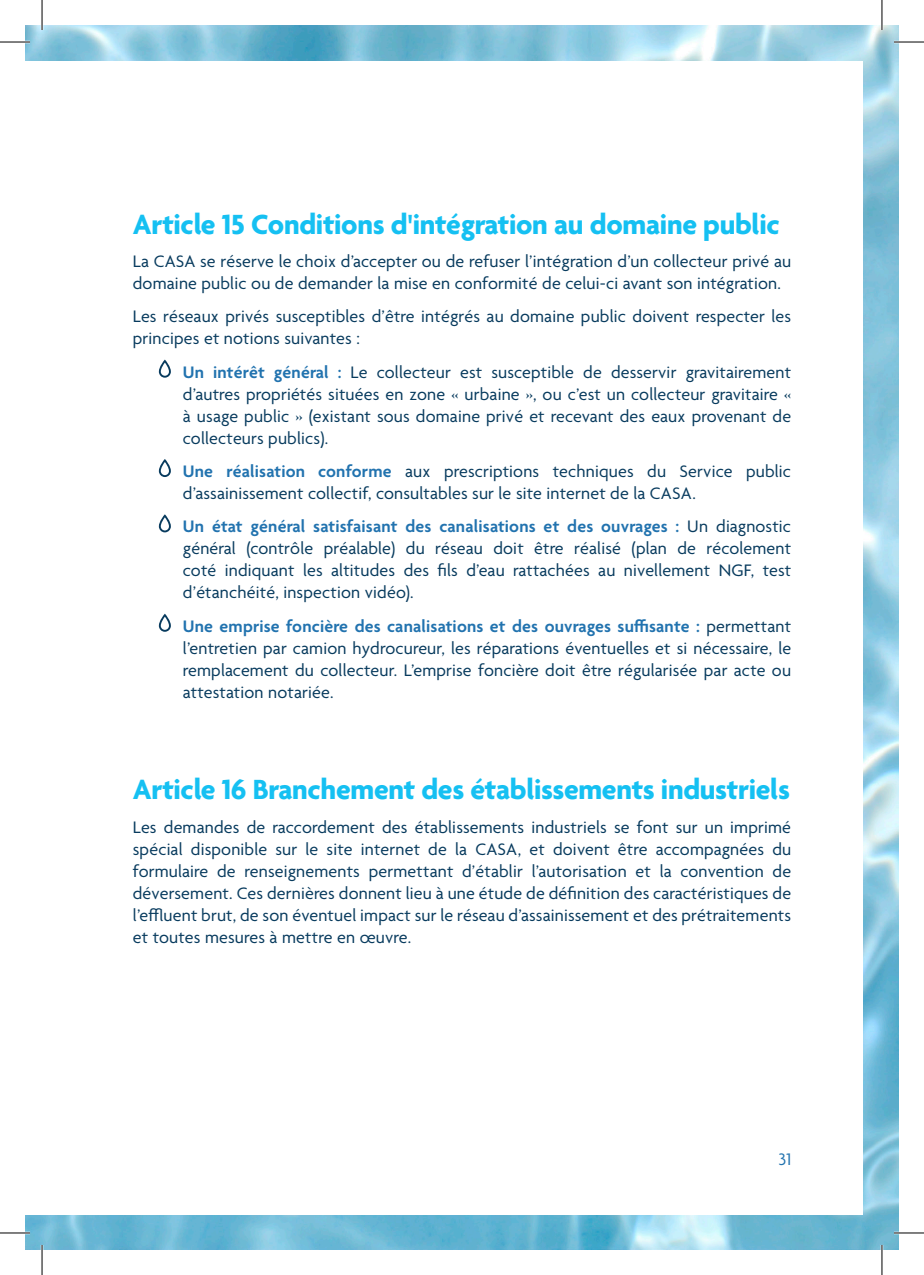
<style>
.page{position:relative;width:924px;height:1275px;background:#fff}
.page>*{position:absolute;margin:0;border:0;box-sizing:border-box;transform-origin:0 0}
.t1{font:700 30px "Agenda";letter-spacing:-.01em;color:#15c0f2}
.t2{font:18px/22px "Agenda";letter-spacing:.01em;color:#083b5e;text-align:justify}
.t3{font:18px "Agenda";color:#2273af}
.s1{font-weight:600;color:#2273af}
</style>
<div class="page">
<img style="left:25px;top:25px;width:873px;height:1225px">
<div style="left:25px;top:61px;width:836px;height:1153px;background:#fff"></div>
<svg style="left:159px;top:359px;width:12px;height:19px"></svg>
<svg style="left:159px;top:459px;width:12px;height:18px"></svg>
<svg style="left:159px;top:514px;width:12px;height:18px"></svg>
<svg style="left:159px;top:613px;width:12px;height:19px"></svg>
<hr style="left:0;top:41px;width:30px;height:2px;background:#fff">
<hr style="left:893px;top:41px;width:30px;height:2px;background:#fff">
<hr style="left:0;top:1231px;width:30px;height:3px;background:#fff">
<hr style="left:893px;top:1231px;width:30px;height:3px;background:#fff">
<hr style="left:41px;top:0;width:2px;height:30px;background:#fff">
<hr style="left:41px;top:1245px;width:2px;height:30px;background:#fff">
<hr style="left:880px;top:0;width:2px;height:30px;background:#fff">
<hr style="left:880px;top:1245px;width:2px;height:30px;background:#fff">
<hr style="left:0;top:42px;width:30px;height:1px;background:#000">
<hr style="left:893px;top:42px;width:30px;height:1px;background:#000">
<hr style="left:0;top:1232px;width:30px;height:1px;background:#000">
<hr style="left:893px;top:1232px;width:30px;height:1px;background:#000">
<hr style="left:42px;top:0;width:1px;height:30px;background:#000">
<hr style="left:42px;top:1245px;width:1px;height:30px;background:#000">
<hr style="left:881px;top:0;width:1px;height:30px;background:#000">
<hr style="left:881px;top:1245px;width:1px;height:30px;background:#000">
<h1 class="t1" style="left:133px;top:208px;width:648px">Article 15 Conditions d'intégration au domaine public</h1>
<p class="t2" style="left:133px;top:251px;width:659px">La CASA se réserve le choix d’accepter ou de refuser l’intégration d’un collecteur privé au domaine public ou de demander la mise en conformité de celui-ci avant son intégration.</p>
<p class="t2" style="left:133px;top:307px;width:659px">Les réseaux privés susceptibles d’être intégrés au domaine public doivent respecter les principes et notions suivantes :</p>
<p class="t2" style="left:183px;top:362px;width:609px"><span class="s1">Un intérêt général :</span> Le collecteur est susceptible de desservir gravitairement d’autres propriétés situées en zone « urbaine », ou c’est un collecteur gravitaire « à usage public » (existant sous domaine privé et recevant des eaux provenant de collecteurs publics).</p>
<p class="t2" style="left:183px;top:461px;width:609px"><span class="s1">Une réalisation conforme</span> aux prescriptions techniques du Service public d’assainissement collectif, consultables sur le site internet de la CASA.</p>
<p class="t2" style="left:183px;top:517px;width:609px"><span class="s1">Un état général satisfaisant des canalisations et des ouvrages :</span> Un diagnostic général (contrôle préalable) du réseau doit être réalisé (plan de récolement coté indiquant les altitudes des fils d’eau rattachées au nivellement NGF, test d’étanchéité, inspection vidéo).</p>
<p class="t2" style="left:183px;top:616px;width:609px"><span class="s1">Une emprise foncière des canalisations et des ouvrages suffisante :</span> permettant l’entretien par camion hydrocureur, les réparations éventuelles et si nécessaire, le remplacement du collecteur. L’emprise foncière doit être régularisée par acte ou attestation notariée.</p>
<h1 class="t1" style="left:133px;top:773px;width:658px">Article 16 Branchement des établissements industriels</h1>
<p class="t2" style="left:133px;top:817px;width:659px">Les demandes de raccordement des établissements industriels se font sur un imprimé spécial disponible sur le site internet de la CASA, et doivent être accompagnées du formulaire de renseignements permettant d’établir l’autorisation et la convention de déversement. Ces dernières donnent lieu à une étude de définition des caractéristiques de l’effluent brut, de son éventuel impact sur le réseau d’assainissement et des prétraitements et toutes mesures à mettre en œuvre.</p>
<p class="t3" style="left:778px;top:1149px;width:14px">31</p>
</div>
